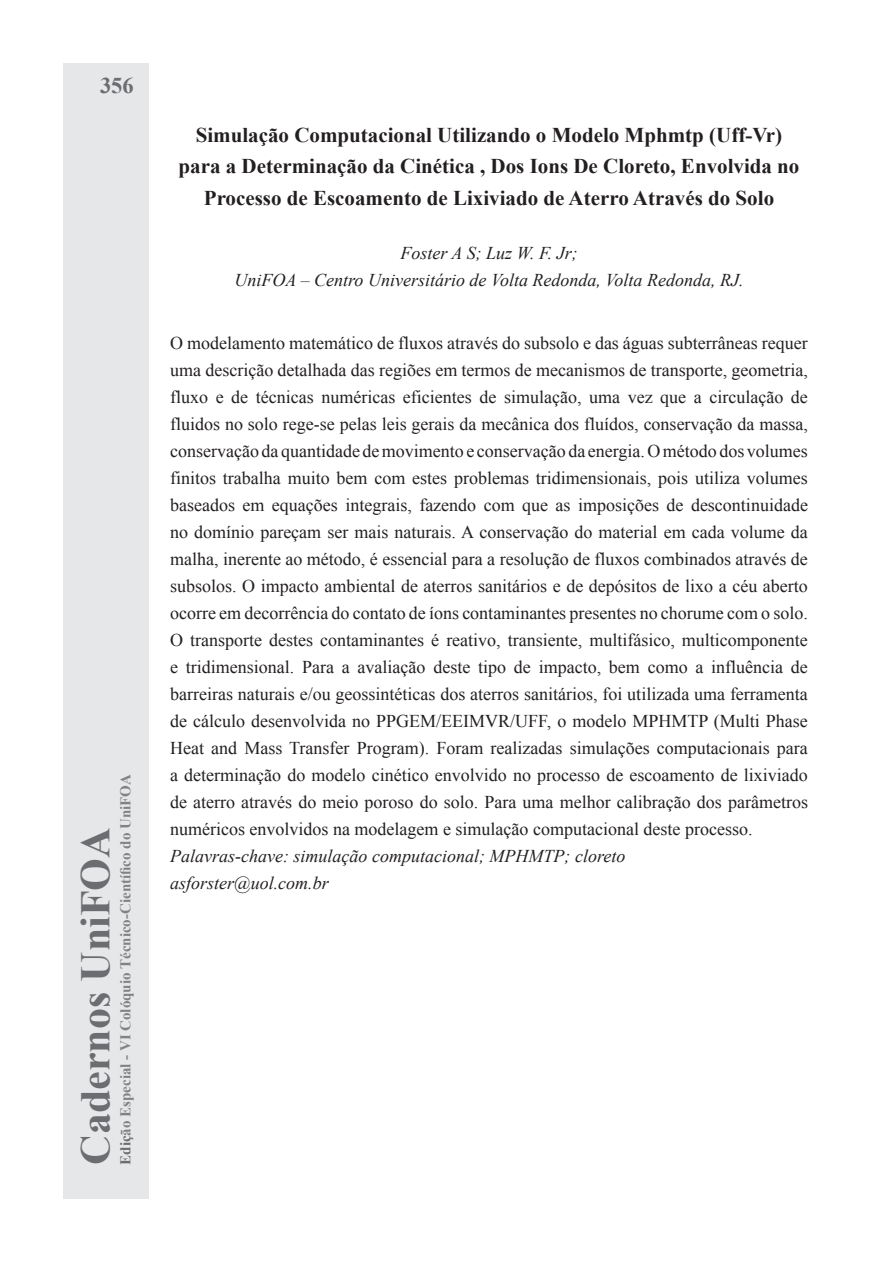
<style>
.page{position:relative;width:893px;height:1263px;background:#fff}
.page>*{position:absolute;margin:0;border:0;box-sizing:border-box;transform-origin:0 0}
.t1{font:700 42px "Times New Roman";color:#6c6d70}
.t2{font:700 22.5px "Times New Roman";color:#6c6d70}
.t3{font:700 21px/31.5px "Times New Roman";color:#231f20;text-align:center}
.t4{font:18px/27px "Times New Roman";color:#231f20;text-align:justify}
.t5{font:italic 18px/27px "Times New Roman";color:#231f20;text-align:center}
.t6{font:700 15px "Times New Roman";color:#808285}
.s1{color:#6c6d70}
</style>
<div class="page">
<div style="left:64px;top:64px;width:85px;height:1135px;background:#e6e7e9"></div>
<p class="t2" style="left:100px;top:70px;width:35px">356</p>
<h1 class="t1" style="left:66px;top:1165px;width:339px;rotate:-90deg">Cadernos UniFOA</h1>
<p class="t6" style="left:115px;top:1165px;width:392px;rotate:-90deg"><span class="s1">Ediç</span>ão Especial - VI Colóquio Técnico-Científico do UniFOA</p>
<p class="t3" style="left:179px;top:118px;width:622px">Simulação Computacional Utilizando o Modelo Mphmtp (Uff-Vr) para a Determinação da Cinética , Dos Ions De Cloreto, Envolvida no<br>Processo de Escoamento de Lixiviado de Aterro Através do Solo</p>
<p class="t5" style="left:235px;top:239px;width:510px">Foster A S; Luz W. F. Jr;<br>UniFOA – Centro Universitário de Volta Redonda, Volta Redonda, RJ.</p>
<p class="t4" style="left:170px;top:329px;width:639px">O modelamento matemático de fluxos através do subsolo e das águas subterrâneas requer uma descrição detalhada das regiões em termos de mecanismos de transporte, geometria, fluxo e de técnicas numéricas eficientes de simulação, uma vez que a circulação de fluidos no solo rege-se pelas leis gerais da mecânica dos fluídos, conservação da massa, conservação da quantidade de movimento e conservação da energia. O método dos volumes finitos trabalha muito bem com estes problemas tridimensionais, pois utiliza volumes baseados em equações integrais, fazendo com que as imposições de descontinuidade no domínio pareçam ser mais naturais. A conservação do material em cada volume da malha, inerente ao método, é essencial para a resolução de fluxos combinados através de subsolos. O impacto ambiental de aterros sanitários e de depósitos de lixo a céu aberto ocorre em decorrência do contato de íons contaminantes presentes no chorume com o solo.<br>O transporte destes contaminantes é reativo, transiente, multifásico, multicomponente e tridimensional. Para a avaliação deste tipo de impacto, bem como a influência de barreiras naturais e/ou geossintéticas dos aterros sanitários, foi utilizada uma ferramenta de cálculo desenvolvida no PPGEM/EEIMVR/UFF, o modelo MPHMTP (Multi Phase Heat and Mass Transfer Program). Foram realizadas simulações computacionais para a determinação do modelo cinético envolvido no processo de escoamento de lixiviado de aterro através do meio poroso do solo. Para uma melhor calibração dos parâmetros numéricos envolvidos na modelagem e simulação computacional deste processo.</p>
<p class="t5" style="left:170px;top:842px;width:457px;text-align:left">Palavras-chave: simulação computacional; MPHMTP; cloreto asforster@uol.com.br</p>
</div>
